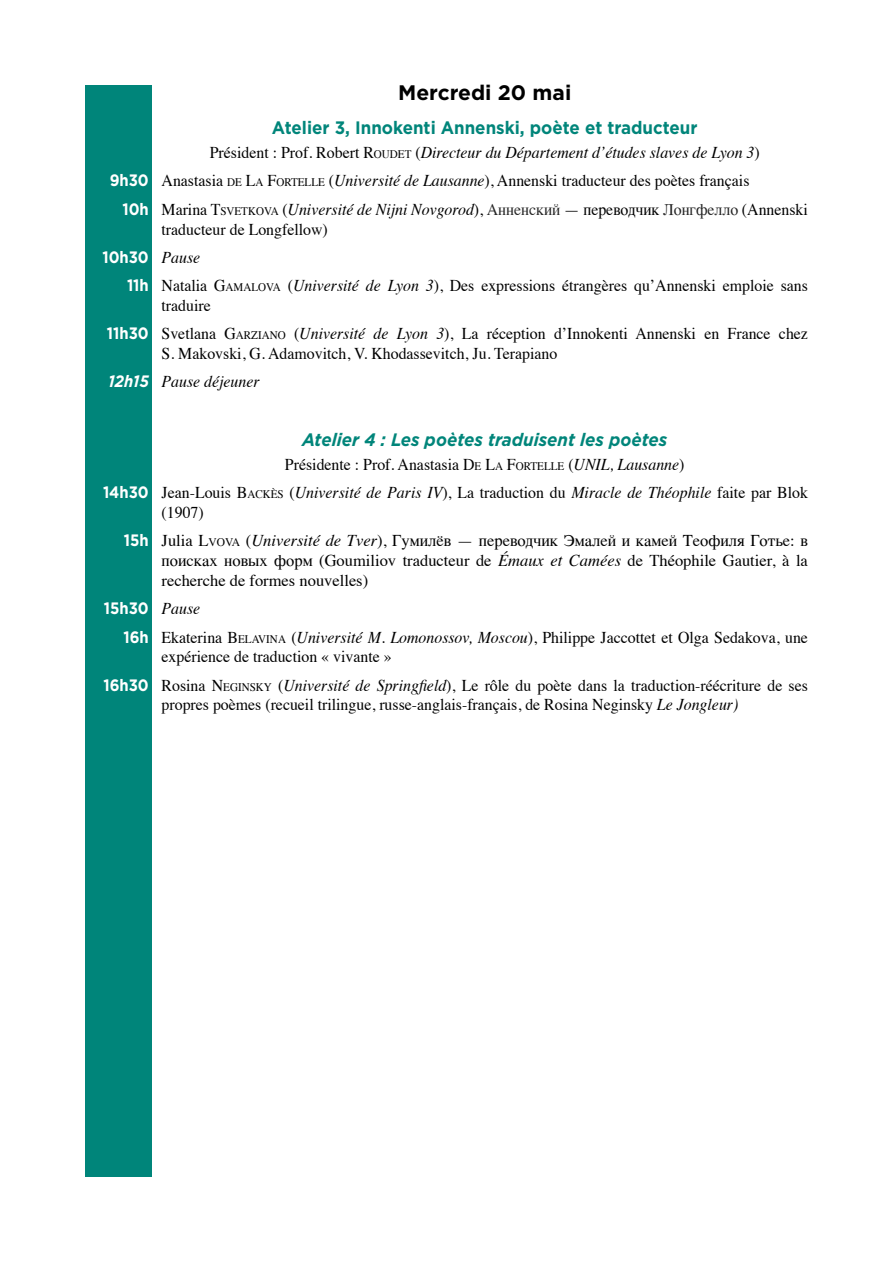
<style>
.page{position:relative;width:893px;height:1263px;background:#fff}
.page>*{position:absolute;margin:0;border:0;box-sizing:border-box;transform-origin:0 0}
.t1{font:700 21px "Gotham";color:#000}
.t2{font:700 18px "Gotham";color:#00857a;scale:.94 1}
.t3{font:italic 700 18px "Gotham";color:#00857a;scale:.94 1}
.t4{font:16.5px/19.8px "Times";color:#000;scale:.96 1}
.t5{font:16.5px/19.8px "Times";color:#000}
.t6{font:italic 16.5px "Times";color:#000;scale:.96 1}
.t7{font:700 16.5px "Gotham";color:#fff;scale:.9 1}
.s1{font-style:normal}
.s2{font-style:normal;font-size:11.55px}
.s3{font-family:"Gotham";font-weight:700;color:#fff}
.s4{font-size:11.55px}
.s5{font-style:inherit}
.s6{font-style:italic}
.s7{color:#252525}
.s8{font-family:"Times";font-weight:400;font-style:italic;color:#000}
</style>
<div class="page">
<div style="left:85px;top:85px;width:67px;height:1091px;background:#00857a"></div>
<p class="t1" style="left:398px;top:81px;width:175px">Mercredi 20 mai</p>
<p class="t2" style="left:272px;top:117px;width:454px">Atelier 3, Innokenti Annenski, poète et traducteur</p>
<p class="t6" style="left:210px;top:138px;width:574px"><span class="s1">Président : Prof. Robert</span> <span class="s1">R</span><span class="s2">OUDET</span> <span class="s1">(</span>Directeur du Département d’études slaves de Lyon 3<span class="s1">)</span></p>
<p class="t4" style="left:110px;top:170px;width:668px"><span class="s3">9h30</span> Anastasia <span class="s4">DE</span> <span class="s5">L</span><span class="s4">A</span> <span class="s5">F</span><span class="s4">ORTELLE</span> <span class="s5">(</span><span class="s6">Université de Lausanne</span>)<span class="s5">,</span> Annenski traducteur des poètes français</p>
<p class="t4" style="left:122px;top:198px;width:715px"><span class="s3">10h</span> Marina <span class="s5">T</span><span class="s4">SVETKOVA</span> <span class="s5">(</span><span class="s6">Université de Nijni Novgorod</span>), <span class="s7">Анненский</span> — переводчик <span class="s7">Лонгфелло</span> (Annenski</p>
<p class="t4" style="left:162px;top:218px;width:175px">traducteur de Longfellow)</p>
<p class="t7" style="left:102px;top:247px;width:110px">10h30 <span class="s8">Pause</span></p>
<p class="t4" style="left:162px;top:274px;width:675px;text-indent:-35px"><span class="s3">11h</span> Natalia <span class="s5">G</span><span class="s4">AMALOVA</span> <span class="s5">(</span><span class="s6">Université de Lyon 3</span>), Des expressions étrangères qu’Annenski emploie sans traduire</p>
<p class="t4" style="left:162px;top:322px;width:675px;text-indent:-55px"><span class="s3">11h30</span> Svetlana <span class="s5">G</span><span class="s4">ARZIANO</span> <span class="s5">(</span><span class="s6">Université de Lyon 3</span>), La réception d’Innokenti Annenski en France chez<br>S. Makovski, G. Adamovitch, V. Khodassevitch, Ju. Terapiano</p>
<p class="t6" style="left:109px;top:367px;width:159px"><span class="s3">12h15</span> Pause déjeuner</p>
<p class="t3" style="left:302px;top:429px;width:390px">Atelier 4 : Les poètes traduisent les poètes</p>
<p class="t4" style="left:103px;top:449px;width:736px;line-height:28.3px;text-indent:182px">Présidente : Prof. Anastasia <span class="s5">D</span><span class="s4">E</span> <span class="s5">L</span><span class="s4">A</span> <span class="s5">F</span><span class="s4">ORTELLE</span> (<span class="s6">UNIL, Lausanne</span>)<br><span class="s3">14h30</span> Jean-Louis <span class="s5">B</span><span class="s4">ACKÈS</span> <span class="s5">(</span><span class="s6">Université de Paris IV</span>), La traduction du <span class="s6">Miracle de Théophile</span> faite par Blok</p>
<p class="t4" style="left:124px;top:497px;width:714px;line-height:28.3px;text-indent:38px">(1907)<br><span class="s3">15h</span> Julia <span class="s5">L</span><span class="s4">VOVA</span> <span class="s5">(</span><span class="s6">Université de Tver</span>), Гумилёв — переводчик Эмалей и камей Теофиля Готье: в</p>
<p class="t5" style="left:162px;top:549px;width:648px">поисках новых форм (Goumiliov traducteur de <span class="s6">Émaux et Camées</span> de Théophile Gautier, à la recherche de formes nouvelles)</p>
<p class="t7" style="left:104px;top:599px;width:109px">15h30 <span class="s8">Pause</span></p>
<p class="t4" style="left:162px;top:626px;width:675px;text-indent:-38px"><span class="s3">16h</span> Ekaterina B<span class="s4">ELAVINA</span> (<span class="s6">Université M. Lomonossov, Moscou</span>), Philippe Jaccottet et Olga Sedakova, une expérience de traduction « vivante »</p>
<p class="t4" style="left:162px;top:674px;width:675px;text-indent:-58px"><span class="s3">16h30</span> Rosina <span class="s5">N</span><span class="s4">EGINSKY</span> <span class="s5">(</span><span class="s6">Université de Springfield</span>), Le rôle du poète dans la traduction-réécriture de ses propres poèmes (recueil trilingue, russe-anglais-français, de Rosina Neginsky <span class="s6">Le Jongleur)</span></p>
</div>
